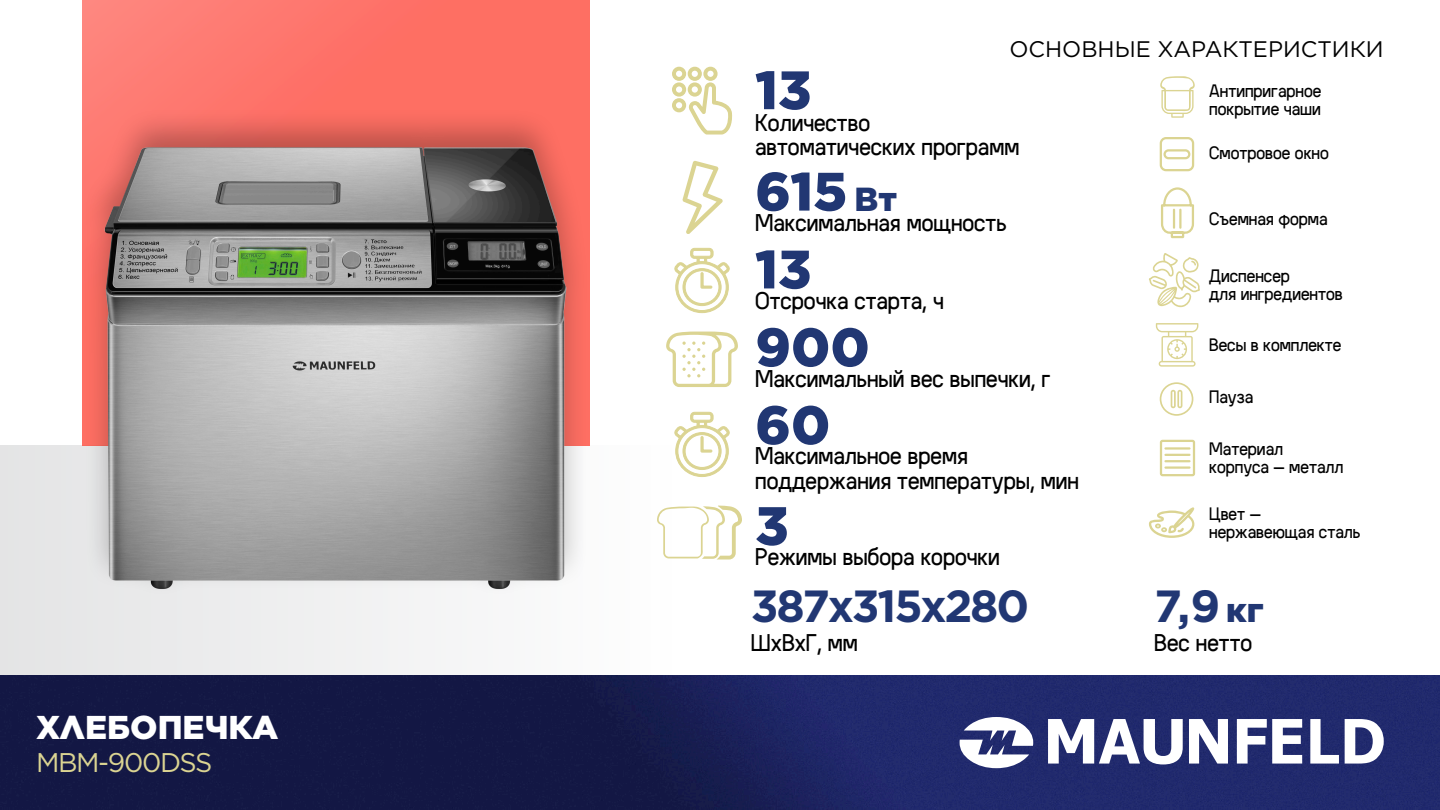
<style>
.page{position:relative;width:1440px;height:810px;background:#fff}
.page>*{position:absolute;margin:0;border:0;box-sizing:border-box;transform-origin:0 0}
.t1{font:900 54px "Gotham";color:#213773}
.t2{font:700 45px "Gotham";letter-spacing:-.05em;color:#213773}
.t3{font:900 33px "Gotham";color:#fff}
.t4{font:27px "Gotham";letter-spacing:-.05em;color:#dbd492}
.t5{font:24.15px/24.2px "Maunfeld";color:#000}
.t6{font:22.5px "Gotham";color:#000}
.t7{font:18px/18px "Maunfeld";color:#000}
.s1{font-size:33.38px}
.s2{font-weight:900;font-size:33.38px}
</style>
<div class="page">
<div style="left:0;top:446px;width:672px;height:230px;background:linear-gradient(to right,#e4e4e5,#fefefe)"></div>
<img style="left:82px;top:0;width:508px;height:107px">
<img style="left:0;top:675px;width:1440px;height:135px">
<svg style="left:960px;top:717px;width:424px;height:51px"></svg>
<div style="left:1160px;top:137px;width:34px;height:34px;border:2px solid #dbd492;border-radius:5px"></div>
<div style="left:1164px;top:149px;width:26px;height:10px;border:2px solid #dbd492;border-radius:4px"></div>
<svg style="left:672px;top:66px;width:60px;height:69px"></svg>
<svg style="left:1149px;top:507px;width:45px;height:31px"></svg>
<svg style="left:682px;top:161px;width:41px;height:73px"></svg>
<img style="left:77px;top:114px;width:518px;height:518px">
<div style="left:1160px;top:440px;width:35px;height:36px;border:2px solid #dbd492;border-radius:2px"></div>
<hr style="left:1166px;top:447px;width:24px;height:3px;background:#dbd492">
<hr style="left:1166px;top:454px;width:24px;height:2px;background:#dbd492">
<hr style="left:1166px;top:460px;width:24px;height:2px;background:#dbd492">
<hr style="left:1166px;top:466px;width:24px;height:3px;background:#dbd492">
<svg style="left:674px;top:248px;width:56px;height:65px"></svg>
<svg style="left:674px;top:412px;width:56px;height:65px"></svg>
<svg style="left:666px;top:332px;width:72px;height:55px"></svg>
<svg style="left:657px;top:506px;width:85px;height:54px"></svg>
<svg style="left:1149px;top:253px;width:51px;height:54px"></svg>
<svg style="left:1160px;top:382px;width:33px;height:34px"></svg>
<svg style="left:1161px;top:187px;width:33px;height:52px"></svg>
<svg style="left:1160px;top:76px;width:35px;height:42px"></svg>
<svg style="left:1156px;top:323px;width:42px;height:44px"></svg>
<p class="t3" style="left:36px;top:705px;width:244px">ХЛЕБОПЕЧКА</p>
<p class="t4" style="left:36px;top:745px;width:178px">MBM-900DSS</p>
<p class="t6" style="left:1009px;top:35px;width:376px">ОСНОВНЫЕ ХАРАКТЕРИСТИКИ</p>
<p class="t1" style="left:755px;top:53px;width:58px">13</p>
<p class="t5" style="left:755px;top:111px;width:266px">Количество автоматических программ</p>
<p class="t1" style="left:755px;top:154px;width:144px">615 <span class="s1">Вт</span></p>
<p class="t1" style="left:755px;top:232px;width:58px">13</p>
<p class="t1" style="left:755px;top:310px;width:116px">900</p>
<p class="t1" style="left:755px;top:388px;width:77px">60</p>
<p class="t5" style="left:755px;top:210px;width:253px">Максимальная мощность</p>
<p class="t5" style="left:755px;top:288px;width:190px">Отсрочка старта, ч</p>
<p class="t5" style="left:755px;top:366px;width:297px">Максимальный вес выпечки, г</p>
<p class="t5" style="left:755px;top:444px;width:325px">Максимальное время поддержания температуры, мин</p>
<p class="t1" style="left:755px;top:489px;width:35px">3</p>
<p class="t5" style="left:755px;top:545px;width:246px">Режимы выбора корочки</p>
<p class="t2" style="left:751px;top:576px;width:280px">387х315х280</p>
<p class="t5" style="left:751px;top:630px;width:109px">ШхВхГ, мм</p>
<p class="t7" style="left:1209px;top:82px;width:114px">Антипригарное</p>
<p class="t7" style="left:1209px;top:100px;width:113px">покрытие чаши</p>
<p class="t7" style="left:1209px;top:144px;width:121px">Смотровое окно</p>
<p class="t7" style="left:1209px;top:210px;width:120px">Съемная форма</p>
<p class="t7" style="left:1209px;top:266px;width:135px">Диспенсер<br>для ингредиентов</p>
<p class="t7" style="left:1209px;top:336px;width:134px">Весы в комплекте</p>
<p class="t7" style="left:1209px;top:388px;width:46px">Пауза</p>
<p class="t7" style="left:1209px;top:440px;width:136px">Материал корпуса – металл</p>
<p class="t7" style="left:1209px;top:505px;width:153px">Цвет – нержавеющая сталь</p>
<p class="t2" style="left:1154px;top:576px;width:111px">7,9 <span class="s2">кг</span></p>
<p class="t5" style="left:1154px;top:630px;width:100px">Вес нетто</p>
</div>
